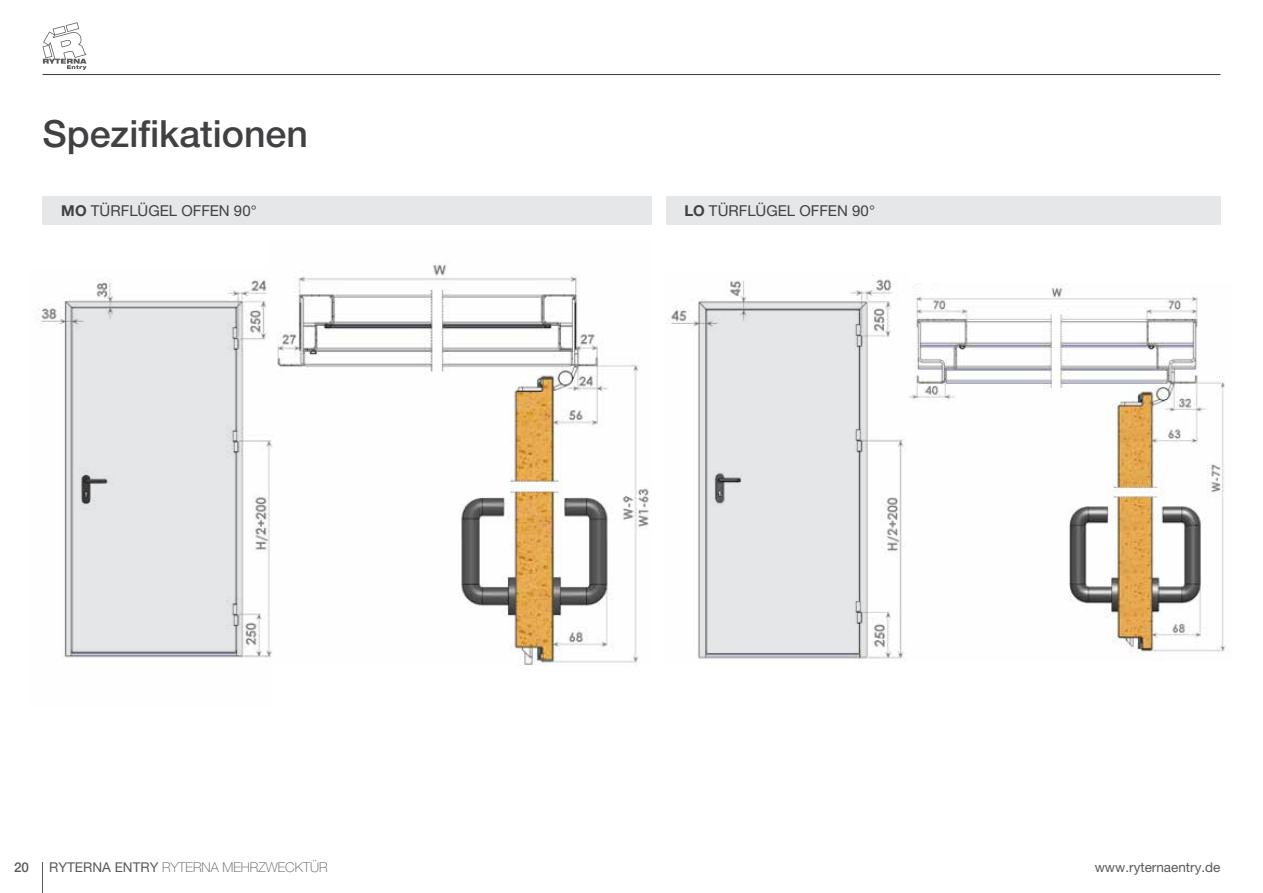
<style>
.page{position:relative;width:1263px;height:893px;background:#fff}
.page>*{position:absolute;margin:0;border:0;box-sizing:border-box;transform-origin:0 0}
.t1{font:500 37.5px "Helvetica Neue LT Pro";color:#414042}
.t2{font:15px "Helvetica Neue LT Pro";color:#414042}
.t3{font:100 13.5px "Helvetica Neue LT Pro";color:#58595b}
.t4{font:13.5px "Helvetica Neue LT Pro";color:#58595b}
.t5{font:500 13.5px "Helvetica Neue LT Pro";color:#58595b}
.s1{font-weight:700}
.s2{font-weight:400}
</style>
<div class="page">
<hr style="left:43px;top:863px;width:1px;height:30px;background:#58595b">
<svg style="left:43px;top:22px;width:44px;height:48px"></svg>
<hr style="left:43px;top:74px;width:1177px;height:1px;background:#414042">
<img style="left:277px;top:262px;width:372px;height:403px">
<img style="left:38px;top:278px;width:235px;height:387px">
<div style="left:66px;top:301px;width:175px;height:355px;background:#e6e7e8"></div>
<div style="left:43px;top:197px;width:609px;height:28px;background:#e6e7e8"></div>
<img style="left:909px;top:283px;width:316px;height:369px">
<div style="left:665px;top:197px;width:555px;height:28px;background:#e6e7e8"></div>
<img style="left:666px;top:275px;width:239px;height:384px">
<div style="left:699px;top:302px;width:167px;height:355px;background:#e6e7e8"></div>
<h1 class="t1" style="left:43px;top:112px;width:267px">Spezifikationen</h1>
<p class="t2" style="left:61px;top:202px;width:197px"><span class="s1">MO</span> TÜRFLÜGEL OFFEN 90°</p>
<p class="t2" style="left:684px;top:202px;width:192px"><span class="s1">LO</span> TÜRFLÜGEL OFFEN 90°</p>
<p class="t5" style="left:14px;top:859px;width:17px">20</p>
<p class="t3" style="left:49px;top:860px;width:280px"><span class="s2">RYTERNA ENTRY</span> RYTERNA MEHRZWECKTÜR</p>
<p class="t4" style="left:1095px;top:859px;width:127px">www.ryternaentry.de</p>
</div>
